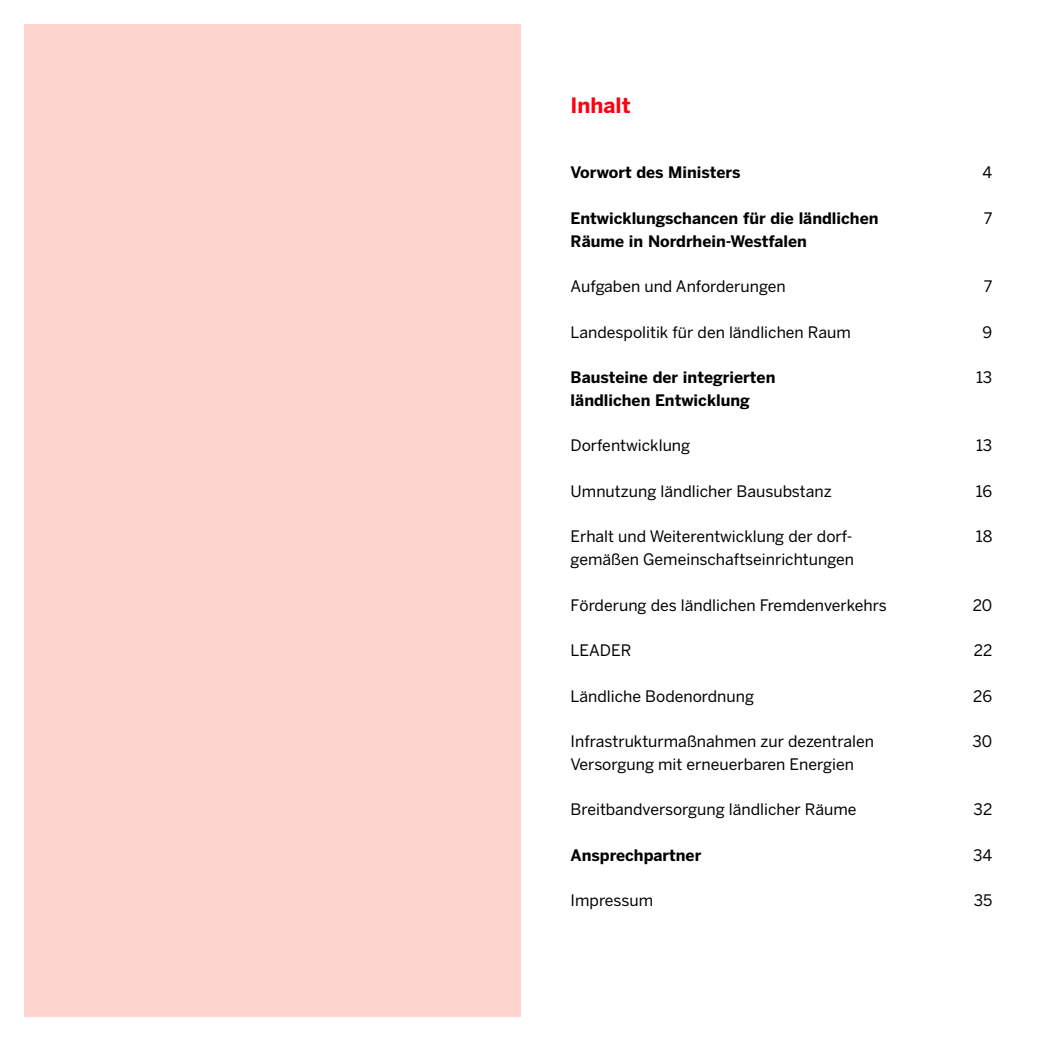
<style>
.page{position:relative;width:1042px;height:1042px;background:#fff}
.page>*{position:absolute;margin:0;border:0;box-sizing:border-box;transform-origin:0 0}
.t1{font:700 21px "Benton Sans";color:#ff000f}
.t2{font:15.75px/22.8px "Benton Sans";color:#000}
.t3{font:700 15.75px/22.8px "Benton Sans";color:#000}
</style>
<div class="page">
<div style="left:25px;top:25px;width:496px;height:992px;background:#ffd6cf"></div>
<h1 class="t1" style="left:570px;top:94px;width:62px">Inhalt</h1>
<p class="t3" style="left:570px;top:161px;width:171px">Vorwort des Ministers</p>
<p class="t3" style="left:570px;top:207px;width:309px">Entwicklungschancen für die ländlichen<br>Räume in Nordrhein-Westfalen</p>
<p class="t2" style="left:570px;top:275px;width:217px">Aufgaben und Anforderungen</p>
<p class="t2" style="left:570px;top:321px;width:282px">Landespolitik für den ländlichen Raum</p>
<p class="t3" style="left:570px;top:366px;width:206px">Bausteine der integrierten ländlichen Entwicklung</p>
<p class="t2" style="left:570px;top:434px;width:121px">Dorfentwicklung</p>
<p class="t2" style="left:570px;top:480px;width:263px">Umnutzung ländlicher Bausubstanz</p>
<p class="t2" style="left:570px;top:525px;width:285px">Erhalt und Weiterentwicklung der dorf&shy;gemäßen Gemeinschaftseinrichtungen</p>
<p class="t2" style="left:570px;top:594px;width:318px">Förderung des ländlichen Fremdenverkehrs</p>
<p class="t2" style="left:570px;top:639px;width:62px">LEADER</p>
<p class="t2" style="left:570px;top:685px;width:185px">Ländliche Bodenordnung</p>
<p class="t2" style="left:570px;top:730px;width:305px">Infrastrukturmaßnahmen zur dezentralen<br>Versorgung mit erneuerbaren Energien</p>
<p class="t2" style="left:570px;top:798px;width:287px">Breitbandversorgung ländlicher Räume</p>
<p class="t3" style="left:570px;top:844px;width:132px">Ansprechpartner</p>
<p class="t2" style="left:570px;top:889px;width:84px">Impressum</p>
<p class="t2" style="left:982px;top:161px;width:11px">4</p>
<p class="t2" style="left:984px;top:207px;width:10px">7</p>
<p class="t2" style="left:984px;top:275px;width:10px">7</p>
<p class="t2" style="left:982px;top:321px;width:11px">9</p>
<p class="t2" style="left:976px;top:366px;width:18px">13</p>
<p class="t2" style="left:976px;top:434px;width:18px">13</p>
<p class="t2" style="left:976px;top:480px;width:18px">16</p>
<p class="t2" style="left:976px;top:525px;width:18px">18</p>
<p class="t2" style="left:973px;top:594px;width:21px">20</p>
<p class="t2" style="left:973px;top:639px;width:20px">22</p>
<p class="t2" style="left:973px;top:685px;width:21px">26</p>
<p class="t2" style="left:972px;top:730px;width:21px">30</p>
<p class="t2" style="left:973px;top:798px;width:20px">32</p>
<p class="t2" style="left:973px;top:844px;width:21px">34</p>
<p class="t2" style="left:973px;top:889px;width:20px">35</p>
</div>
